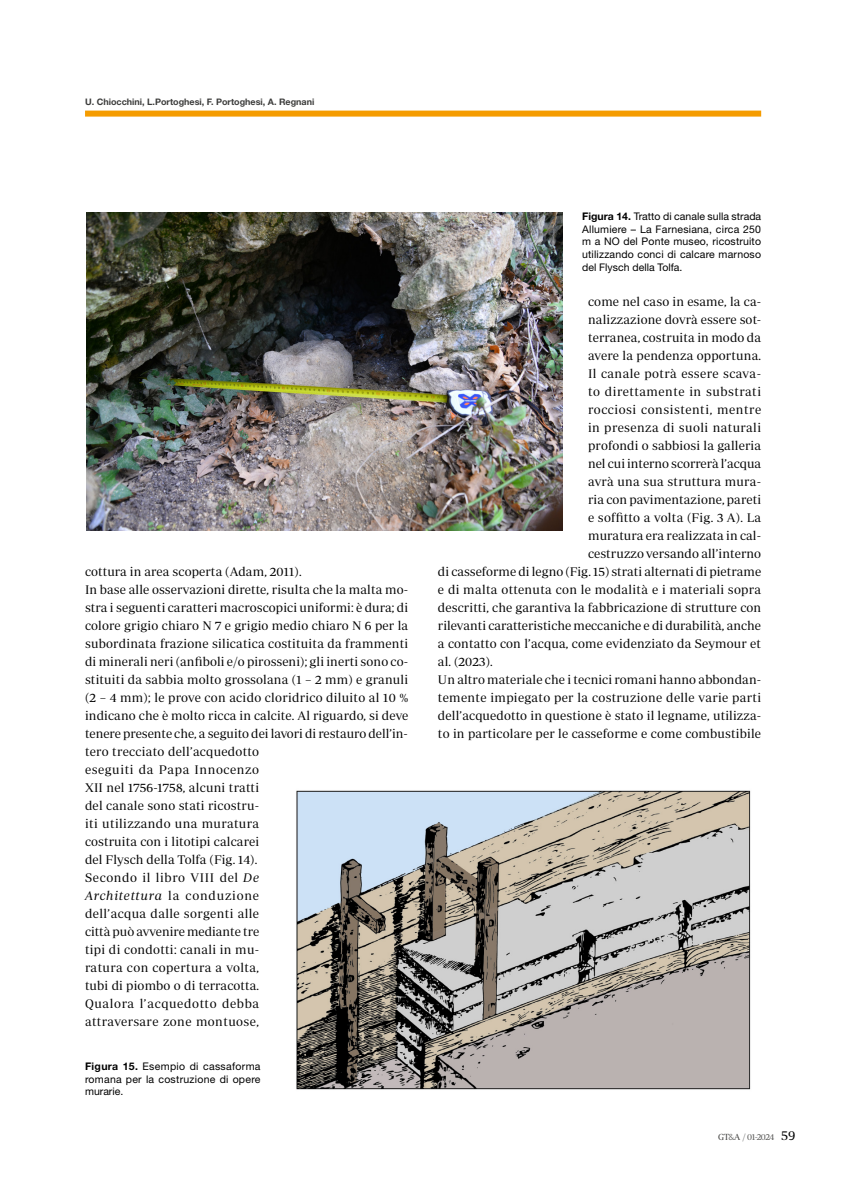
<style>
.page{position:relative;width:859px;height:1191px;background:#fff}
.page>*{position:absolute;margin:0;border:0;box-sizing:border-box;transform-origin:0 0}
.t1{font:12.75px/18px "Periodico Display Lg";letter-spacing:.01em;color:#000}
.t2{font:12.75px "Periodico Display Lg";letter-spacing:.04em;color:#000}
.t3{font:12.75px "Periodico Display Lg";letter-spacing:.035em;color:#000}
.t4{font:12.75px "Periodico Display Lg";letter-spacing:.03em;color:#000}
.t5{font:12.75px "Periodico Display Lg It";letter-spacing:.06em;color:#000}
.t6{font:10.5px/12.6px "Helvetica Neue LT Std";letter-spacing:.015em;color:#000;text-align:justify}
.t7{font:700 9px "Helvetica Neue LT Std";color:#3c3c3b}
.t8{font:9px "Periodico Display Lg";letter-spacing:-.05em;color:#575756}
.s1{font-family:"Periodico Display Lg It"}
.s2{font-family:"Periodico Display Lg"}
.s3{font-weight:700}
.s4{color:#3c3c3b}
.s5{color:#6b6b6a}
.s6{font-size:13.5px;color:#000}
</style>
<div class="page">
<div style="left:85px;top:111px;width:676px;height:6px;background:#f59c00"></div>
<img style="left:86px;top:213px;width:477px;height:318px">
<img style="left:296px;top:790px;width:455px;height:300px">
<p class="t7" style="left:85px;top:96px;width:231px">U. Chiocchini, L.Portoghesi, F. Portoghesi, A. Regnani</p>
<p class="t1" style="left:85px;top:562px;width:325px">cottura in area scoperta (Adam, 2011).<br>In base alle osservazioni dirette, risulta che la malta mo&shy;stra i seguenti caratteri macroscopici uniformi: è dura; di colore grigio chiaro N 7 e grigio medio chiaro N 6 per la subordinata frazione silicatica costituita da frammenti di minerali neri (anfiboli e/o pirosseni); gli inerti sono co&shy;stituiti da sabbia molto grossolana (1 – 2 mm) e granuli (2 – 4 mm); le prove con acido cloridrico diluito al 10 % indicano che è molto ricca in calcite. Al riguardo, si deve tenere presente che, a seguito dei lavori di restauro dell’in&shy;tero trecciato dell’acquedotto<br>eseguiti da Papa Innocenzo<br>XII nel 1756-1758, alcuni tratti<br>del canale sono stati ricostru-<br>iti utilizzando una muratura<br>costruita con i litotipi calcarei<br>del Flysch della Tolfa (Fig. 14).<br>Secondo il libro VIII del <span class="s1">De</span></p>
<p class="t5" style="left:85px;top:889px;width:176px">Architettura <span class="s2">la conduzione</span></p>
<p class="t1" style="left:85px;top:904px;width:176px;text-align:justify">dell’acqua dalle sorgenti alle città può avvenire mediante tre tipi di condotti: canali in mu&shy;ratura con copertura a volta, tubi di piombo o di terracotta.<br>Qualora l’acquedotto debba attraversare zone montuose,</p>
<p class="t6" style="left:85px;top:1059px;width:177px"><span class="s3">Figura 15.</span> Esempio di cassaforma romana per la costruzione di opere murarie.</p>
<p class="t6" style="left:582px;top:210px;width:181px"><span class="s3">Figura 14.</span> Tratto di canale sulla strada Allumiere – La Farnesiana, circa 250 m a NO del Ponte museo, ricostruito utilizzando conci di calcare marnoso del Flysch della Tolfa.</p>
<p class="t1" style="left:588px;top:292px;width:175px">come nel caso in esame, la ca-</p>
<p class="t1" style="left:588px;top:310px;width:175px">nalizzazione dovrà essere sot-</p>
<p class="t1" style="left:588px;top:328px;width:175px">terranea, costruita in modo da</p>
<p class="t1" style="left:588px;top:347px;width:174px">avere la pendenza opportuna.</p>
<p class="t3" style="left:588px;top:367px;width:174px">Il canale potrà essere scava-</p>
<p class="t2" style="left:588px;top:385px;width:174px">to direttamente in substrati</p>
<p class="t2" style="left:588px;top:403px;width:175px">rocciosi consistenti, mentre</p>
<p class="t4" style="left:588px;top:421px;width:175px">in presenza di suoli naturali</p>
<p class="t1" style="left:588px;top:437px;width:175px">profondi o sabbiosi la galleria</p>
<p class="t1" style="left:588px;top:455px;width:175px">nel cui interno scorrerà l’acqua</p>
<p class="t1" style="left:588px;top:473px;width:174px">avrà una sua struttura mura-</p>
<p class="t1" style="left:588px;top:491px;width:174px">ria con pavimentazione, pareti</p>
<p class="t1" style="left:588px;top:509px;width:174px">e soffitto a volta (Fig. 3 A). La</p>
<p class="t1" style="left:588px;top:527px;width:174px">muratura era realizzata in cal-</p>
<p class="t1" style="left:588px;top:545px;width:174px">cestruzzo versando all’interno</p>
<p class="t1" style="left:438px;top:563px;width:325px">di casseforme di legno (Fig. 15) strati alternati di pietrame</p>
<p class="t1" style="left:438px;top:581px;width:325px">e di malta ottenuta con le modalità e i materiali sopra</p>
<p class="t1" style="left:438px;top:599px;width:325px">descritti, che garantiva la fabbricazione di strutture con</p>
<p class="t1" style="left:438px;top:617px;width:325px">rilevanti caratteristiche meccaniche e di durabilità, anche</p>
<p class="t1" style="left:438px;top:635px;width:325px">a contatto con l’acqua, come evidenziato da Seymour et</p>
<p class="t1" style="left:438px;top:653px;width:56px">al. (2023).</p>
<p class="t1" style="left:438px;top:671px;width:325px">Un altro materiale che i tecnici romani hanno abbondan-</p>
<p class="t1" style="left:438px;top:689px;width:325px">temente impiegato per la costruzione delle varie parti</p>
<p class="t1" style="left:438px;top:707px;width:325px">dell’acquedotto in questione è stato il legname, utilizza-</p>
<p class="t1" style="left:438px;top:725px;width:325px">to in particolare per le casseforme e come combustibile</p>
<p class="t8" style="left:718px;top:1131px;width:79px"><span class="s4">GT</span><span class="s5">&amp;</span><span class="s4">A</span> / 01-2024 <span class="s6">59</span></p>
</div>
